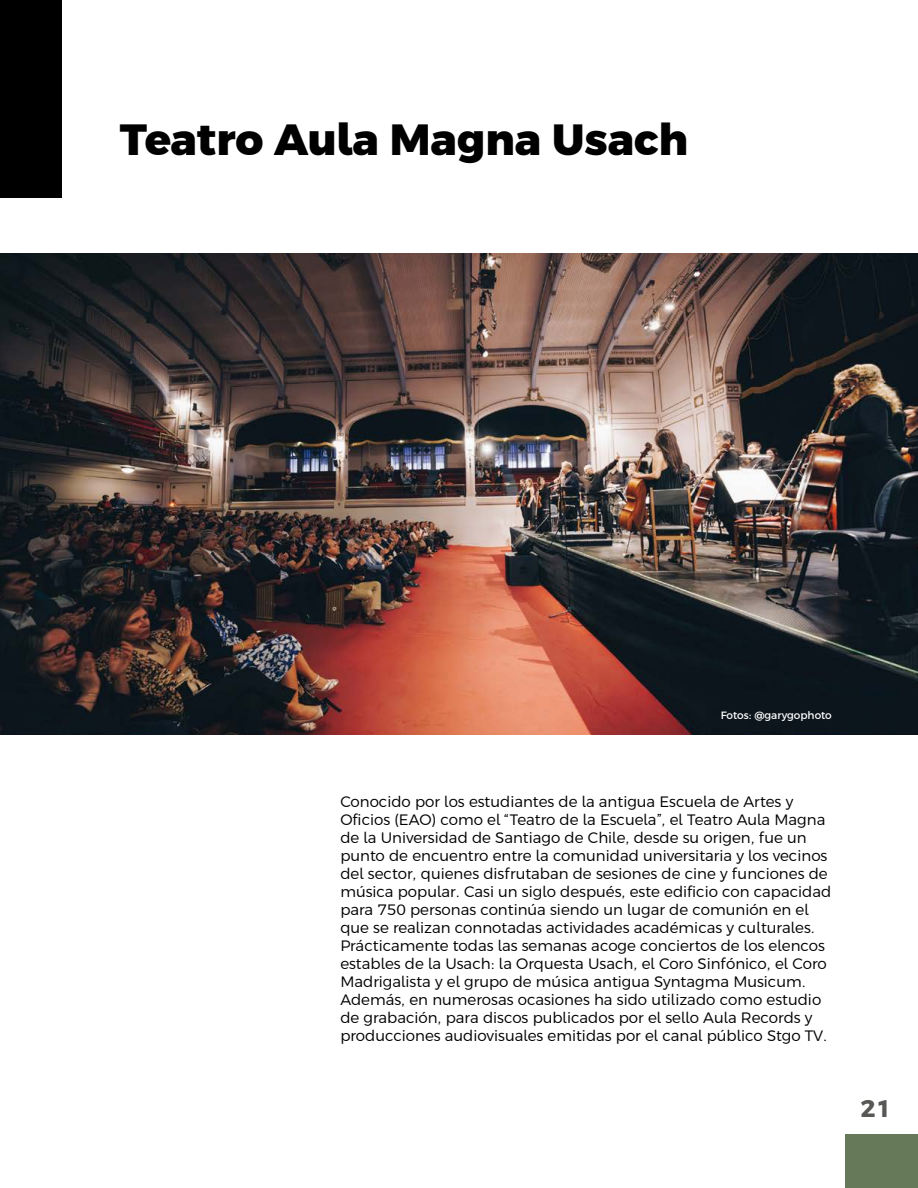
<style>
.page{position:relative;width:918px;height:1188px;background:#fff}
.page>*{position:absolute;margin:0;border:0;box-sizing:border-box;transform-origin:0 0}
.t1{font:800 43.5px "Argentum Sans";color:#000}
.t2{font:700 24px "Argentum Sans";color:#575756}
.t3{font:300 15px/18px "Argentum Sans";color:#000}
.t4{font:10.5px "Argentum Sans";color:#fff}
</style>
<div class="page">
<div style="left:846px;top:1134px;width:72px;height:54px;background:#667a59"></div>
<div style="left:0;top:0;width:61px;height:198px;background:#000"></div>
<img style="left:0;top:254px;width:918px;height:480px">
<h1 class="t1" style="left:120px;top:106px;width:570px">Teatro Aula Magna Usach</h1>
<p class="t4" style="left:721px;top:708px;width:113px">Fotos: @garygophoto</p>
<p class="t3" style="left:340px;top:792px;width:493px">Conocido por los estudiantes de la antigua Escuela de Artes y Oficios (EAO) como el “Teatro de la Escuela”, el Teatro Aula Magna de la Universidad de Santiago de Chile, desde su origen, fue un punto de encuentro entre la comunidad universitaria y los vecinos del sector, quienes disfrutaban de sesiones de cine y funciones de música popular. Casi un siglo después, este edificio con capacidad para 750 personas continúa siendo un lugar de comunión en el que se realizan connotadas actividades académicas y culturales.<br>Prácticamente todas las semanas acoge conciertos de los elencos estables de la Usach: la Orquesta Usach, el Coro Sinfónico, el Coro Madrigalista y el grupo de música antigua Syntagma Musicum.<br>Además, en numerosas ocasiones ha sido utilizado como estudio de grabación, para discos publicados por el sello Aula Records y producciones audiovisuales emitidas por el canal público Stgo TV.</p>
<h2 class="t2" style="left:861px;top:1090px;width:32px">21</h2>
</div>
